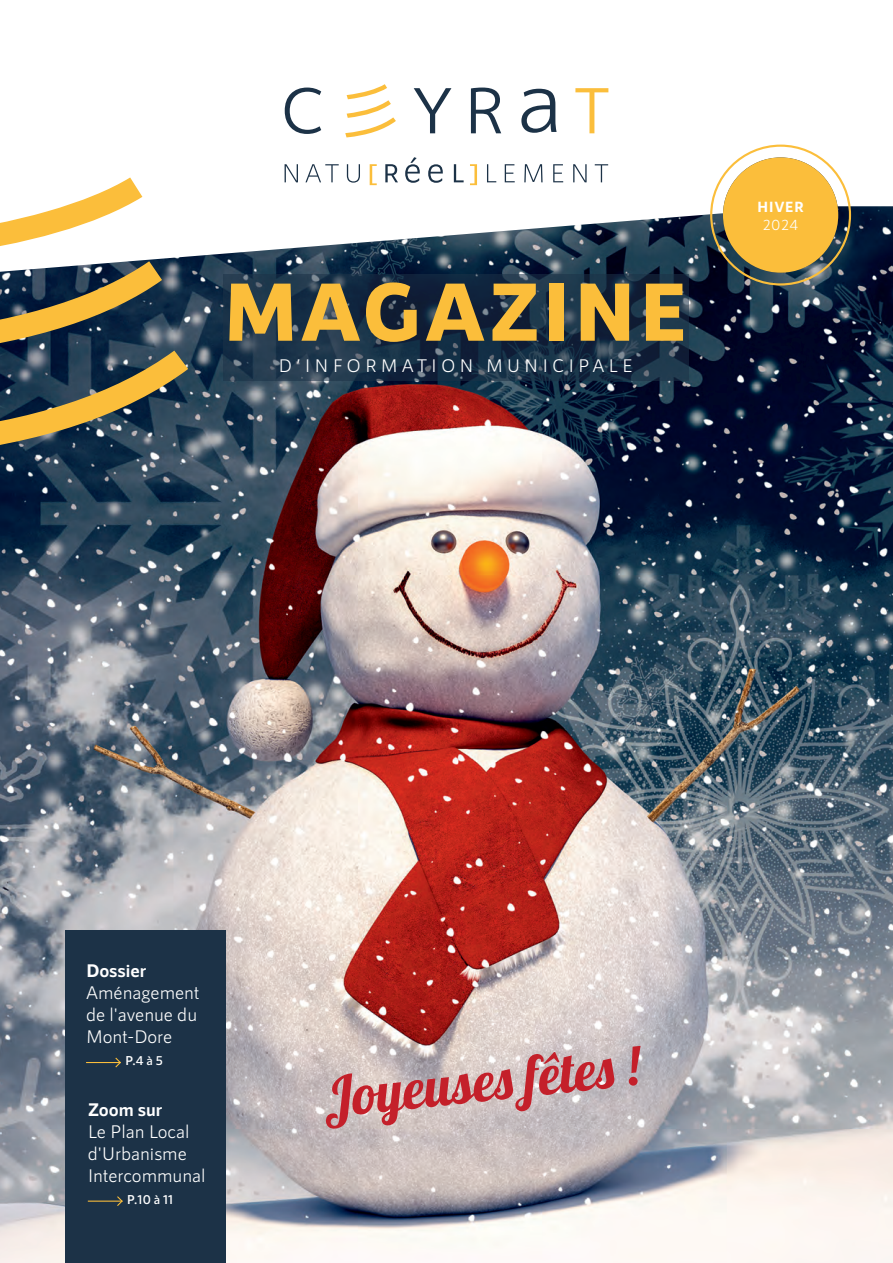
<style>
.page{position:relative;width:893px;height:1263px;background:#fff}
.page>*{position:absolute;margin:0;border:0;box-sizing:border-box;transform-origin:0 0}
.t1{font:800 82.8px "RNS Sanz";letter-spacing:.025em;color:#fbbe3b}
.t2{font:55.5px "Lobster 1.4";color:#c4202a}
.t3{font:18.3px/22px "RNS Sanz";color:#fff;text-align:justify}
.t4{font:18.3px "RNS Sanz";letter-spacing:.22em;color:#fff}
.t5{font:700 18.3px "RNS Sanz";color:#fff}
.t6{font:700 14.85px "RNS Sanz";letter-spacing:.025em;color:#fff}
.t7{font:14.85px "RNS Sanz";color:#fff}
.t8{font:600 12.9px "RNS Sanz";color:#fff}
</style>
<div class="page">
<img style="left:0;top:206px;width:893px;height:1057px">
<svg style="left:285px;top:164px;width:13px;height:18px"></svg>
<svg style="left:305px;top:164px;width:34px;height:18px"></svg>
<svg style="left:347px;top:164px;width:13px;height:19px"></svg>
<svg style="left:370px;top:164px;width:7px;height:21px"></svg>
<svg style="left:385px;top:164px;width:13px;height:18px"></svg>
<svg style="left:405px;top:157px;width:15px;height:26px"></svg>
<svg style="left:428px;top:164px;width:15px;height:19px"></svg>
<svg style="left:454px;top:164px;width:10px;height:18px"></svg>
<svg style="left:470px;top:164px;width:7px;height:21px"></svg>
<svg style="left:487px;top:164px;width:9px;height:18px"></svg>
<svg style="left:505px;top:164px;width:10px;height:18px"></svg>
<svg style="left:524px;top:164px;width:19px;height:18px"></svg>
<svg style="left:553px;top:164px;width:10px;height:18px"></svg>
<svg style="left:573px;top:164px;width:14px;height:18px"></svg>
<svg style="left:595px;top:164px;width:13px;height:18px"></svg>
<svg style="left:285px;top:88px;width:36px;height:46px"></svg>
<svg style="left:345px;top:84px;width:51px;height:53px"></svg>
<svg style="left:414px;top:88px;width:37px;height:45px"></svg>
<svg style="left:471px;top:88px;width:30px;height:45px"></svg>
<svg style="left:575px;top:88px;width:33px;height:45px"></svg>
<svg style="left:521px;top:89px;width:36px;height:44px"></svg>
<div style="left:723px;top:157px;width:115px;height:116px;background:#fbbe3b;border-radius:50%"></div>
<svg style="left:0;top:177px;width:188px;height:278px"></svg>
<svg style="left:223px;top:274px;width:466px;height:107px;background:#1b3046"></svg>
<div style="left:65px;top:930px;width:161px;height:333px;background:#1c3247"></div>
<hr style="left:86px;top:1062px;width:34px;height:1px;background:#fbbe3b">
<svg style="left:114px;top:1057px;width:7px;height:11px"></svg>
<hr style="left:88px;top:1200px;width:34px;height:2px;background:#fbbe3b">
<svg style="left:116px;top:1196px;width:7px;height:10px"></svg>
<p class="t1" style="left:223px;top:263px;width:467px">MAGAZINE</p>
<p class="t4" style="left:279px;top:355px;width:356px">D’INFORMATION MUNICIPALE</p>
<p class="t6" style="left:757px;top:198px;width:48px">HIVER</p>
<p class="t7" style="left:763px;top:216px;width:37px">2024</p>
<p class="t5" style="left:86px;top:960px;width:62px">Dossier</p>
<p class="t3" style="left:86px;top:981px;width:115px">Aménagement de l'avenue du Mont-Dore</p>
<p class="t8" style="left:125px;top:1053px;width:39px">P.4 à 5</p>
<p class="t5" style="left:88px;top:1099px;width:76px">Zoom sur</p>
<p class="t3" style="left:88px;top:1120px;width:119px;text-align:left">Le Plan Local d'Urbanisme<br>Intercommunal</p>
<p class="t8" style="left:127px;top:1192px;width:48px">P.10 à 11</p>
<p class="t2" style="left:319px;top:1063px;width:320px;rotate:-6deg">Joyeuses fêtes !</p>
</div>
